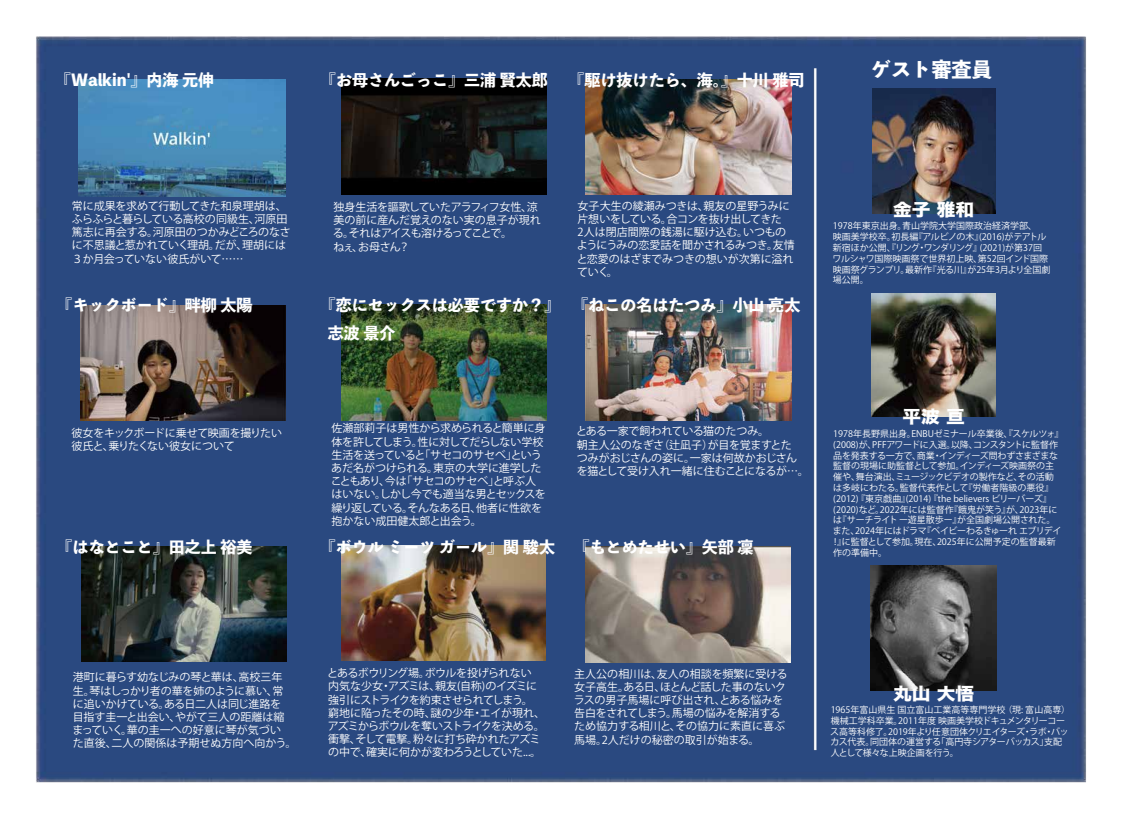
<style>
.page{position:relative;width:1122px;height:818px;background:#fff}
.page>*{position:absolute;margin:0;border:0;box-sizing:border-box;transform-origin:0 0}
.t1{font:800 20.2px "Toppan Bunkyu Midashi Gothic Std N";color:#fff}
.t2{font:17.1px "Hira Kaku Std W8";color:#fff;scale:1.09 1}
.t3{font:800 16px/28px "Toppan Bunkyu Midashi Gothic Std N";color:#fff}
.t4{font:11px/13.2px "Koz Go Pr 6 N";letter-spacing:-.01em;color:#fff}
.t5{font:11px/13.2px "Koz Go Pr 6 N";letter-spacing:-.05em;color:#fff}
.t6{font:9px/10.8px "Koz Go Pr 6 N";color:#fff}
</style>
<div class="page">
<div style="left:36px;top:36px;width:1050px;height:747px;background:#2a4980"></div>
<img style="left:79px;top:79px;width:207px;height:117px">
<img style="left:341px;top:79px;width:205px;height:115px">
<img style="left:585px;top:79px;width:192px;height:116px">
<img style="left:81px;top:305px;width:204px;height:115px">
<img style="left:341px;top:305px;width:205px;height:115px">
<img style="left:585px;top:304px;width:192px;height:117px">
<img style="left:81px;top:546px;width:206px;height:115px">
<img style="left:341px;top:546px;width:204px;height:114px">
<img style="left:585px;top:546px;width:192px;height:116px">
<img style="left:872px;top:89px;width:122px;height:124px">
<img style="left:870px;top:565px;width:126px;height:125px">
<img style="left:871px;top:293px;width:124px;height:124px">
<img style="left:777px;top:36px;width:75px;height:747px">
<h3 class="t3" style="left:55px;top:65px;width:160px">『Walkin'』内海 元伸</h3>
<h3 class="t3" style="left:320px;top:65px;width:229px">『お母さんごっこ』三浦 賢太郎</h3>
<h3 class="t3" style="left:568px;top:65px;width:237px">『駆け抜けたら、海。』十川 雅司</h3>
<h1 class="t1" style="left:870px;top:54px;width:123px">ゲスト審査員</h1>
<p class="t4" style="left:72px;top:199px;width:220px">常に成果を求めて行動してきた和泉理胡は、ふらふらと暮らしている高校の同級生、河原田篤志に再会する。河原田のつかみどころのなさに不思議と惹かれていく理胡。だが、理胡には<br>３か月会っていない彼氏がいて……</p>
<p class="t4" style="left:333px;top:201px;width:209px">独身生活を謳歌していたアラフィフ女性、涼美の前に産んだ覚えのない実の息子が現れる。それはアイスも溶けるってことで。<br>ねぇ、お母さん？</p>
<p class="t4" style="left:576px;top:199px;width:219px">女子大生の綾瀬みつきは、親友の星野うみに片想いをしている。合コンを抜け出してきた<br>2人は閉店間際の銭湯に駆け込む。いつものようにうみの恋愛話を聞かされるみつき。友情と恋愛のはざまでみつきの想いが次第に溢れていく。</p>
<h3 class="t3" style="left:57px;top:290px;width:197px">『キックボード』畔柳 太陽</h3>
<h3 class="t3" style="left:328px;top:290px;width:233px;text-indent:-8px">『恋にセックスは必要ですか？』志波 景介</h3>
<h3 class="t3" style="left:572px;top:290px;width:229px">『ねこの名はたつみ』小山 亮太</h3>
<p class="t4" style="left:72px;top:426px;width:212px">彼女をキックボードに乗せて映画を撮りたい彼氏と、乗りたくない彼女について</p>
<p class="t4" style="left:330px;top:422px;width:217px">佐瀬部莉子は男性から求められると簡単に身体を許してしまう。性に対してだらしない学校生活を送っていると「サセコのサセべ」というあだ名がつけられる。東京の大学に進学したこともあり、今は「サセコのサセべ」と呼ぶ人はいない。しかし今でも適当な男とセックスを繰り返している。そんなある日、他者に性欲を抱かない成田健太郎と出会う。</p>
<p class="t4" style="left:576px;top:425px;width:234px">とある一家で飼われている猫のたつみ。<br>朝主人公のなぎさ（辻凪子）が目を覚ますとた<br>つみがおじさんの姿に。一家は何故かおじさんを猫として受け入れ一緒に住むことになるが…。</p>
<h3 class="t3" style="left:57px;top:532px;width:197px">『はなとこと』田之上 裕美</h3>
<h3 class="t3" style="left:320px;top:532px;width:236px">『ボウル ミーツ ガール』関 駿太</h3>
<h3 class="t3" style="left:573px;top:532px;width:181px">『もとめたせい』矢部 凜</h3>
<h2 class="t2" style="left:892px;top:200px;width:76px">金子 雅和</h2>
<p class="t6" style="left:832px;top:221px;width:219px">1978年東京出身。青山学院大学国際政治経済学部、<br>映画美学校卒。初長編『アルビノの木』(2016)がテアトル新宿ほか公開、『リング・ワンダリング』(2021)が第37回ワルシャワ国際映画祭で世界初上映、第52回インド国際映画祭グランプリ。最新作『光る川』が25年3月より全国劇場公開。</p>
<h2 class="t2" style="left:902px;top:407px;width:59px">平波 亘</h2>
<p class="t6" style="left:830px;top:428px;width:234px">1978年長野県出身。ENBUゼミナール卒業後、『スケルツォ』(2008)が、PFFアワードに入選。以降、コンスタントに監督作品を発表する一方で、商業・インディーズ問わずさまざまな監督の現場に助監督として参加。インディーズ映画祭の主<br>催や、舞台演出、ミュージックビデオの製作など、その活動<br>は多岐にわたる。監督代表作として『労働者階級の悪役』(2012) 『東京戯曲』(2014) 『the believers ビリーバーズ』(2020)など。2022年には監督作『餓鬼が笑う』が、2023年には『サーチライト ー遊星散歩ー』が全国劇場公開された。また、2024年にはドラマ『ベイビーわるきゅーれ エブリデイ！』に監督として参加。現在、2025年に公開予定の監督最新作の準備中。</p>
<p class="t4" style="left:72px;top:671px;width:225px">港町に暮らす幼なじみの琴と華は、高校三年<br>生。琴はしっかり者の華を姉のように慕い、常に追いかけている。ある日二人は同じ進路を<br>目指す圭一と出会い、やがて三人の距離は縮まっていく。華の圭一への好意に琴が気づい<br>た直後、二人の関係は予期せぬ方向へ向かう。</p>
<p class="t5" style="left:327px;top:667px;width:219px">とあるボウリング場。ボウルを投げられない内気な少女・アズミは、親友(自称)のイズミに強引にストライクを約束させられてしまう。窮地に陥ったその時、謎の少年・エイが現れ、アズミからボウルを奪いストライクを決める。衝撃、そして電撃。粉々に打ち砕かれたアズミの中で、確実に何かが変わろうとしていた...。</p>
<p class="t4" style="left:573px;top:667px;width:215px">主人公の相川は、友人の相談を頻繁に受ける女子高生。ある日、ほとんど話した事のないクラスの男子馬場に呼び出され、とある悩みを告白をされてしまう。馬場の悩みを解消するため協力する相川と、その協力に素直に喜ぶ馬場。2人だけの秘密の取引が始まる。</p>
<h2 class="t2" style="left:892px;top:684px;width:76px">丸山 大悟</h2>
<p class="t6" style="left:830px;top:704px;width:241px">1965年富山県生 国立富山工業高等専門学校 （現: 富山高専）機械工学科卒業。2011年度 映画美学校ドキュメンタリーコース高等科修了。2019年より任意団体クリエイターズ・ラボ・バッカス代表。同団体の運営する「高円寺シアターバッカス」支配人として様々な上映企画を行う。</p>
</div>
